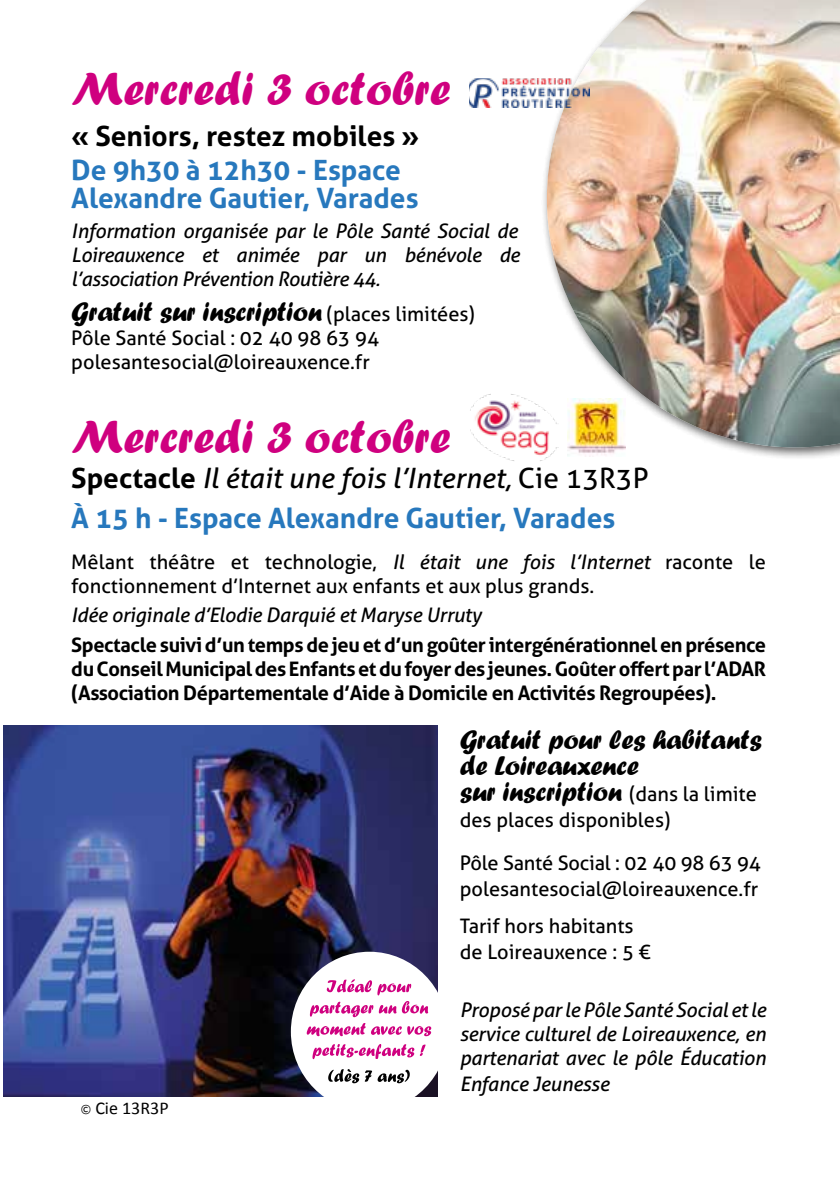
<style>
.page{position:relative;width:840px;height:1191px;background:#fff}
.page>*{position:absolute;margin:0;border:0;box-sizing:border-box;transform-origin:0 0}
.t1{font:48px "Forte";color:#cf007f}
.t2{font:700 28px/28px "Aller";color:#2778bd}
.t3{font:28px/26px "Forte";letter-spacing:-.01em;color:#000}
.t4{font:700 28px "Aller";color:#000}
.t5{font:20px/24px "Aller";color:#000}
.t6{font:italic 20px/24px "Aller";letter-spacing:-.01em;color:#000;text-align:justify}
.t7{font:700 20px/24px "Aller";letter-spacing:-.02em;color:#000;text-align:justify}
.t8{font:18px "Calibri";color:#000}
.s1{font-family:"Aller";font-size:20px}
.s2{color:#000}
.s3{font-weight:400;font-style:italic;color:#000}
.s4{font-weight:400;color:#000}
.s5{font-style:italic}
.s6{font-family:"Source Sans Pro";font-size:14px}
</style>
<div class="page">
<img style="left:3px;top:726px;width:434px;height:370px">
<div style="left:540px;top:0;width:299px;height:460px;background:#000;opacity:.75"></div>
<img style="left:546px;top:0;width:293px;height:447px">
<img style="left:469px;top:78px;width:120px;height:29px">
<div style="left:291px;top:951px;width:156px;height:160px;background:#fff;border-radius:50%"></div>
<svg style="left:328px;top:1069px;width:81px;height:14px"></svg>
<svg style="left:312px;top:1044px;width:113px;height:15px"></svg>
<svg style="left:306px;top:1023px;width:125px;height:13px"></svg>
<svg style="left:310px;top:1001px;width:118px;height:16px"></svg>
<svg style="left:326px;top:979px;width:85px;height:16px"></svg>
<img style="left:470px;top:393px;width:88px;height:68px">
<h1 class="t1" style="left:71px;top:61px;width:380px">Mercredi 3 octobre</h1>
<h2 class="t4" style="left:71px;top:119px;width:349px">« Seniors, restez mobiles »</h2>
<h2 class="t2" style="left:71px;top:156px;width:348px">De 9h30 à 12h30 - Espace<br>Alexandre Gautier, Varades</h2>
<p class="t6" style="left:71px;top:218px;width:450px">Information organisée par le Pôle Santé Social de Loireauxence et animée par un bénévole de l’association Prévention Routière 44.</p>
<h2 class="t3" style="left:71px;top:298px;width:405px">Gratuit sur inscription <span class="s1">(places limitées)</span></h2>
<p class="t5" style="left:71px;top:326px;width:309px">Pôle Santé Social : 02 40 98 63 94 polesantesocial@loireauxence.fr</p>
<h1 class="t1" style="left:71px;top:409px;width:380px">Mercredi 3 octobre</h1>
<h2 class="t2" style="left:71px;top:459px;width:578px;line-height:39.2px"><span class="s2">Spectacle</span> <span class="s3">Il était une fois l’Internet,</span> <span class="s4">Cie 13R3P<br></span>À 15 h - Espace Alexandre Gautier, Varades</h2>
<p class="t5" style="left:71px;top:549px;width:695px">Mêlant théâtre et technologie, <span class="s5">Il était une fois l’Internet</span> raconte le fonctionnement d’Internet aux enfants et aux plus grands.</p>
<p class="t6" style="left:71px;top:603px;width:411px">Idée originale d’Elodie Darquié et Maryse Urruty</p>
<p class="t7" style="left:71px;top:633px;width:696px">Spectacle suivi d’un temps de jeu et d’un goûter intergénérationnel en présence du Conseil Municipal des Enfants et du foyer des jeunes. Goûter offert par l’ADAR (Association Départementale d’Aide à Domicile en Activités Regroupées).</p>
<h2 class="t3" style="left:459px;top:726px;width:304px">Gratuit pour les habitants de Loireauxence<br>sur inscription <span class="s1">(dans la limite</span></h2>
<p class="t5" style="left:459px;top:798px;width:302px;line-height:43px">des places disponibles)<br>Pôle Santé Social : 02 40 98 63 94</p>
<p class="t5" style="left:459px;top:870px;width:300px;line-height:37.4px">polesantesocial@loireauxence.fr<br>Tarif hors habitants</p>
<p class="t5" style="left:459px;top:940px;width:192px">de Loireauxence : 5 €</p>
<p class="t8" style="left:81px;top:1096px;width:89px"><span class="s6">©</span> Cie 13R3P</p>
<p class="t6" style="left:459px;top:998px;width:308px">Proposé par le Pôle Santé Social et le service culturel de Loireauxence, en partenariat avec le pôle Éducation</p>
<p class="t6" style="left:459px;top:1072px;width:151px">Enfance Jeunesse</p>
</div>
